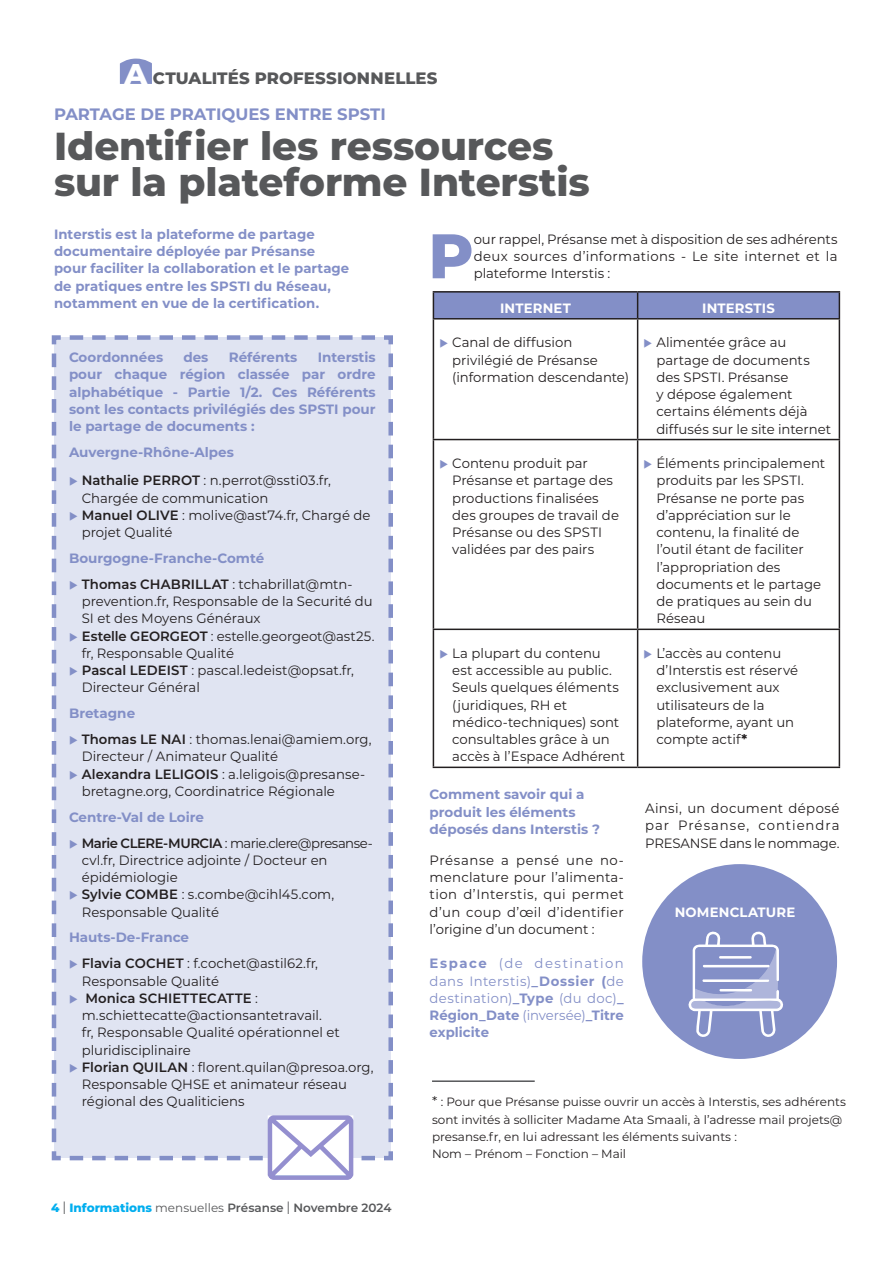
<style>
.page{position:relative;width:893px;height:1263px;background:#fff}
.page>*{position:absolute;margin:0;border:0;box-sizing:border-box;transform-origin:0 0}
.t1{font:800 62.85px "Montserrat";color:#838fc7}
.t2{font:800 39px/36px "Montserrat";letter-spacing:-.005em;color:#57585a}
.t3{font:700 16.5px/35.7px "Montserrat";color:#838fc7}
.t4{font:13.5px/17.2px "Montserrat";color:#231f20}
.t5{font:700 13.5px/17.2px "Montserrat";color:#838fc7}
.t6{font:13.5px/17.2px "Montserrat";letter-spacing:.035em;color:#838fc7;text-align:justify}
.t7{font:700 13.5px "Montserrat";letter-spacing:.015em;color:#fff}
.t8{font:12px/17.2px "Montserrat";color:#231f20}
.t9{font:600 12px "Montserrat";color:#57585a}
.s1{font-weight:800;font-size:30px;color:#fff}
.s2{font-weight:800;color:#57585a}
.s3{color:#838fc7}
.s4{font-weight:700}
.s5{font-weight:600}
.s6{font-size:13.5px}
.s7{font-weight:800;color:#00aeef}
.s8{font-weight:400;font-size:16.8px}
.s9{font-weight:400}
</style>
<div class="page">
<svg style="left:120px;top:59px;width:32px;height:25px"></svg>
<hr style="left:433px;top:291px;width:205px;height:2px;background:#231f20">
<hr style="left:638px;top:291px;width:202px;height:2px;background:#231f20">
<div style="left:433px;top:292px;width:407px;height:26px;background:#838fc7"></div>
<hr style="left:433px;top:318px;width:205px;height:2px;background:#231f20">
<hr style="left:433px;top:320px;width:1px;height:119px;background:#231f20">
<hr style="left:638px;top:318px;width:202px;height:2px;background:#231f20">
<hr style="left:637px;top:320px;width:1px;height:119px;background:#231f20">
<hr style="left:839px;top:320px;width:1px;height:119px;background:#231f20">
<hr style="left:433px;top:439px;width:205px;height:1px;background:#231f20">
<hr style="left:433px;top:440px;width:1px;height:189px;background:#231f20">
<hr style="left:638px;top:439px;width:202px;height:1px;background:#231f20">
<hr style="left:637px;top:440px;width:1px;height:189px;background:#231f20">
<hr style="left:839px;top:440px;width:1px;height:189px;background:#231f20">
<hr style="left:433px;top:629px;width:205px;height:1px;background:#231f20">
<hr style="left:433px;top:630px;width:1px;height:137px;background:#231f20">
<hr style="left:638px;top:629px;width:202px;height:1px;background:#231f20">
<hr style="left:637px;top:630px;width:1px;height:137px;background:#231f20">
<hr style="left:839px;top:630px;width:1px;height:137px;background:#231f20">
<hr style="left:433px;top:767px;width:205px;height:1px;background:#231f20">
<hr style="left:638px;top:767px;width:202px;height:1px;background:#231f20">
<hr style="left:432px;top:1080px;width:103px;height:2px;background:#57585a">
<div style="left:51px;top:335px;width:342px;height:826px;background:#e0e4f2"></div>
<div style="left:642px;top:864px;width:195px;height:195px;background:#838fc7;border-radius:50%"></div>
<svg style="left:688px;top:931px;width:95px;height:106px"></svg>
<svg style="left:70px;top:1115px;width:309px;height:65px"></svg>
<p class="t3" style="left:54px;top:60px;width:385px;text-indent:70px"><span class="s1">A</span> <span class="s2">CTUALITÉS PROFESSIONNELLES<br></span>PARTAGE DE PRATIQUES ENTRE SPSTI</p>
<h2 class="t2" style="left:54px;top:130px;width:537px">Identifier les ressources sur la plateforme Interstis</h2>
<h1 class="t1" style="left:428px;top:228px;width:47px">P</h1>
<p class="t4" style="left:474px;top:231px;width:365px;text-align:justify">our rappel, Présanse met à disposition de ses adhérents deux sources d’informations - Le site internet et la plateforme Interstis :</p>
<p class="t7" style="left:500px;top:301px;width:72px">INTERNET</p>
<p class="t7" style="left:702px;top:301px;width:74px">INTERSTIS</p>
<p class="t4" style="left:452px;top:334px;width:178px;text-indent:-13px"><span class="s3">◆</span> Canal de diffusion privilégié de Présanse (information descendante)</p>
<p class="t4" style="left:656px;top:334px;width:176px;text-indent:-13px"><span class="s3">◆</span> Alimentée grâce au partage de documents des SPSTI. Présanse<br>y dépose également certains éléments déjà diffusés sur le site internet</p>
<p class="t4" style="left:452px;top:455px;width:168px;text-indent:-13px"><span class="s3">◆</span> Contenu produit par<br>Présanse et partage des productions finalisées des groupes de travail de<br>Présanse ou des SPSTI validées par des pairs</p>
<p class="t4" style="left:656px;top:455px;width:170px;text-indent:-13px"><span class="s3">◆</span> Éléments principalement produits par les SPSTI.<br>Présanse ne porte pas d’appréciation sur le contenu, la finalité de l’outil étant de faciliter l’appropriation des documents et le partage de pratiques au sein du<br>Réseau</p>
<p class="t4" style="left:452px;top:645px;width:174px;text-indent:-13px"><span class="s3">◆</span> La plupart du contenu<br>est accessible au public.<br>Seuls quelques éléments (juridiques, RH et médico-techniques) sont consultables grâce à un accès à l’Espace Adhérent</p>
<p class="t4" style="left:656px;top:645px;width:143px;text-indent:-13px"><span class="s3">◆</span> L’accès au contenu d’Interstis est réservé exclusivement aux utilisateurs de la plateforme, ayant un compte actif<span class="s4">*</span></p>
<p class="t5" style="left:430px;top:786px;width:172px">Comment savoir qui a produit les éléments déposés dans Interstis ?</p>
<p class="t4" style="left:430px;top:852px;width:196px;text-align:justify">Présanse a pensé une no&shy;menclature pour l’alimenta&shy;tion d’Interstis, qui permet d’un coup d’œil d’identifier l’origine d’un document :</p>
<p class="t6" style="left:430px;top:955px;width:196px"><span class="s4">Espace</span> (de destination dans Interstis)<span class="s4">_Dossier (</span>de destination)<span class="s4">_Type</span> (du doc)<span class="s4">_ Région_Date</span> (inversée)<span class="s4">_Titre explicite</span></p>
<p class="t5" style="left:54px;top:226px;width:297px">Interstis est la plateforme de partage documentaire déployée par Présanse pour faciliter la collaboration et le partage de pratiques entre les SPSTI du Réseau, notamment en vue de la certification.</p>
<p class="t5" style="left:69px;top:349px;width:308px;text-align:justify;text-indent:249px">Interstis pour chaque région classée par ordre alphabétique - Partie 1/2. Ces Référents sont les contacts privilégiés des SPSTI pour le partage de documents :</p>
<p class="t5" style="left:69px;top:443px;width:166px">Auvergne-Rhône-Alpes</p>
<p class="t4" style="left:82px;top:472px;width:251px;text-indent:-13px"><span class="s3">◆</span> <span class="s5">Nathalie PERROT</span> : n.perrot@ssti03.fr,<br>Chargée de communication</p>
<p class="t4" style="left:82px;top:507px;width:290px;text-indent:-13px"><span class="s3">◆</span> <span class="s5">Manuel OLIVE</span> : molive@ast74.fr, Chargé de projet Qualité</p>
<p class="t5" style="left:69px;top:550px;width:197px">Bourgogne-Franche-Comté</p>
<p class="t4" style="left:82px;top:576px;width:292px;text-indent:-13px"><span class="s3">◆</span> <span class="s5">Thomas CHABRILLAT</span> : tchabrillat@mtn&shy;prevention.fr, Responsable de la Securité du<br>SI et des Moyens Généraux</p>
<p class="t4" style="left:82px;top:627px;width:294px;text-indent:-13px"><span class="s3">◆</span> <span class="s5">Estelle GEORGEOT</span> : estelle.georgeot@ast25. fr, Responsable Qualité</p>
<p class="t4" style="left:82px;top:662px;width:274px;text-indent:-13px"><span class="s3">◆</span> <span class="s5">Pascal LEDEIST</span> : pascal.ledeist@opsat.fr,<br>Directeur Général</p>
<p class="t5" style="left:69px;top:705px;width:68px">Bretagne</p>
<p class="t4" style="left:82px;top:731px;width:291px;text-indent:-13px"><span class="s3">◆</span> <span class="s5">Thomas LE NAI</span> : thomas.lenai@amiem.org,<br>Directeur / Animateur Qualité</p>
<p class="t4" style="left:82px;top:765px;width:285px;text-indent:-13px"><span class="s3">◆</span> <span class="s5">Alexandra LELIGOIS</span> : a.leligois@presanse&shy;bretagne.org, Coordinatrice Régionale</p>
<p class="t5" style="left:69px;top:808px;width:137px">Centre-Val de Loire</p>
<p class="t4" style="left:82px;top:834px;width:293px;text-indent:-13px"><span class="s3">◆</span> <span class="s5">Marie CLERE-MURCIA</span> : marie.clere@presanse&shy;cvl.fr, Directrice adjointe / Docteur en épidémiologie</p>
<p class="t4" style="left:82px;top:886px;width:254px;text-indent:-13px"><span class="s3">◆</span> <span class="s5">Sylvie COMBE</span> : s.combe@cihl45.com,<br>Responsable Qualité</p>
<p class="t5" style="left:69px;top:929px;width:122px">Hauts-De-France</p>
<p class="t4" style="left:82px;top:955px;width:238px;text-indent:-13px"><span class="s3">◆</span> <span class="s5">Flavia COCHET</span> : f.cochet@astil62.fr,<br>Responsable Qualité</p>
<p class="t4" style="left:82px;top:990px;width:260px;text-indent:-13px"><span class="s3">◆</span> <span class="s5">Monica SCHIETTECATTE</span> : m.schiettecatte@actionsantetravail.<br>fr, Responsable Qualité opérationnel et pluridisciplinaire</p>
<p class="t4" style="left:82px;top:1059px;width:293px;text-indent:-13px"><span class="s3">◆</span> <span class="s5">Florian QUILAN</span> : florent.quilan@presoa.org,<br>Responsable QHSE et animateur réseau régional des Qualiticiens</p>
<p class="t5" style="left:69px;top:349px;width:96px">Coordonnées</p>
<p class="t5" style="left:183px;top:349px;width:27px">des</p>
<p class="t5" style="left:229px;top:349px;width:70px">Référents</p>
<p class="t4" style="left:645px;top:800px;width:196px;text-align:justify">Ainsi, un document déposé par Présanse, contiendra PRESANSE dans le nommage.</p>
<p class="t7" style="left:675px;top:904px;width:122px">NOMENCLATURE</p>
<p class="t8" style="left:432px;top:1094px;width:415px"><span class="s6">*</span> : Pour que Présanse puisse ouvrir un accès à Interstis, ses adhérents sont invités à solliciter Madame Ata Smaali, à l’adresse mail projets@ presanse.fr, en lui adressant les éléments suivants :<br>Nom – Prénom – Fonction – Mail</p>
<p class="t9" style="left:51px;top:1203px;width:342px"><span class="s7">4</span> <span class="s8">l</span> <span class="s7">Informations</span> <span class="s9">mensuelles</span> Présanse <span class="s8">l</span> Novembre 2024</p>
</div>
